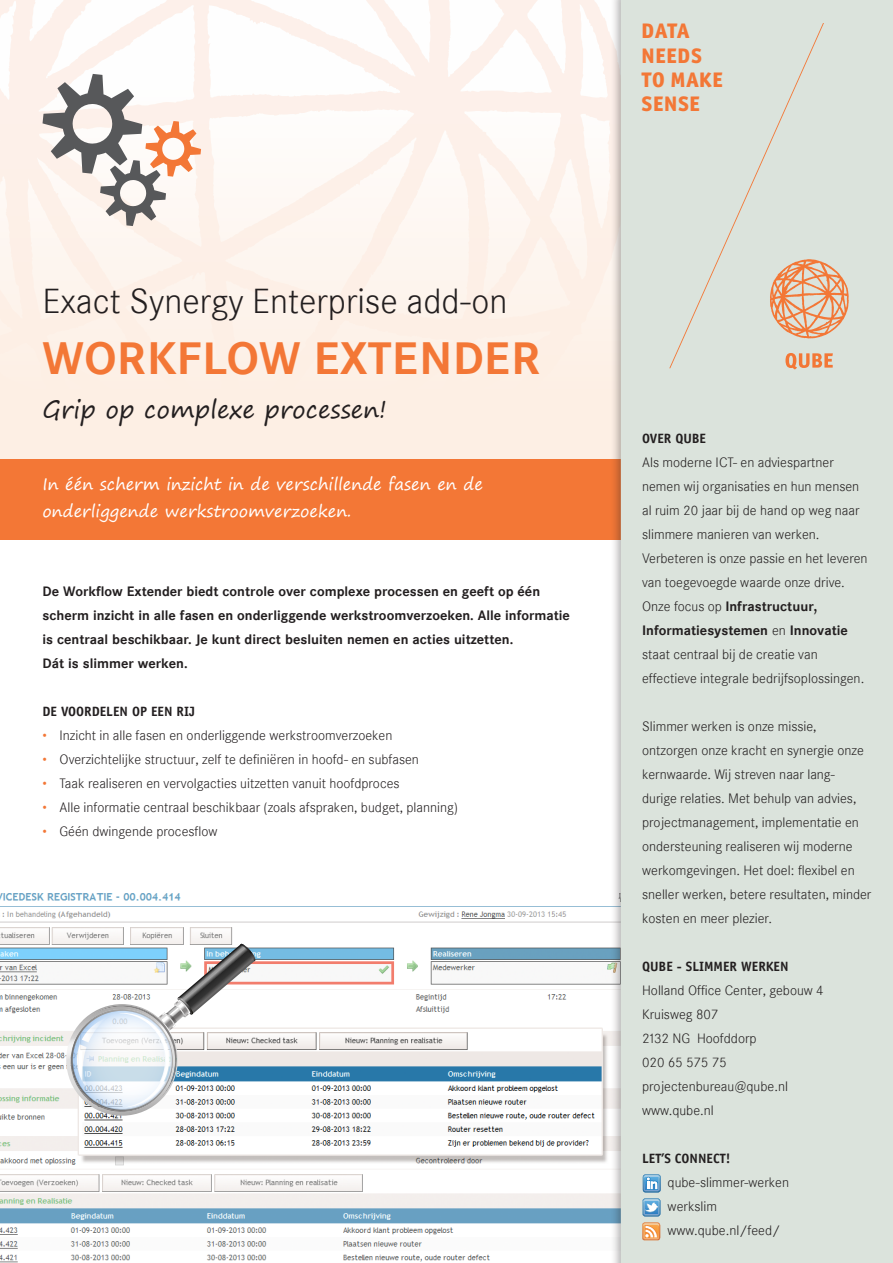
<style>
.page{position:relative;width:893px;height:1263px;background:#fff}
.page>*{position:absolute;margin:0;border:0;box-sizing:border-box;transform-origin:0 0}
.t1{font:700 45px "Corporate SBQ";letter-spacing:.01em;color:#f37736}
.t2{font:300 34.5px "Corporate SBQ";color:#231f20}
.t3{font:24px "Segoe Print";color:#231f20}
.t4{font:800 21.15px/24.3px "Officina San ITC";letter-spacing:.03em;color:#f37736}
.t5{font:16.5px "Segoe Print";color:#fff}
.t6{font:300 13.5px/24px "Corporate SBQ";color:#231f20}
.t7{font:700 13.5px/24px "Corporate SBQ";color:#231f20}
.t8{font:700 13.5px "Officina Sans";color:#231f20}
.s1{color:#f37736}
.s2{font-weight:700}
</style>
<div class="page">
<div style="left:0;top:0;width:629px;height:459px;background:linear-gradient(to bottom,#fef9f8,#fdeee2)"></div>
<div style="left:0;top:459px;width:893px;height:81px;background:#f37736"></div>
<img style="left:0;top:893px;width:610px;height:370px">
<div style="left:610px;top:0;width:283px;height:1263px;background:#231f20;opacity:.35"></div>
<div style="left:621px;top:0;width:272px;height:1263px;background:#dbe3dc"></div>
<div style="left:669px;top:22px;width:156px;height:347px;background:#dbe3dc"></div>
<svg style="left:770px;top:259px;width:79px;height:80px;background:#e3b99c"></svg>
<svg style="left:785px;top:353px;width:48px;height:16px"></svg>
<svg style="left:643px;top:1174px;width:18px;height:18px"></svg>
<svg style="left:642px;top:1222px;width:18px;height:18px"></svg>
<svg style="left:642px;top:1198px;width:18px;height:18px"></svg>
<svg style="left:43px;top:74px;width:158px;height:152px"></svg>
<svg style="left:61px;top:944px;width:195px;height:178px"></svg>
<p class="t2" style="left:43px;top:281px;width:466px">Exact Synergy Enterprise add-on</p>
<p class="t1" style="left:43px;top:331px;width:499px">WORKFLOW EXTENDER</p>
<p class="t3" style="left:43px;top:388px;width:346px">Grip op complexe processen!</p>
<p class="t5" style="left:43px;top:470px;width:442px">In één scherm inzicht in de verschillende fasen en de</p>
<p class="t5" style="left:43px;top:497px;width:310px">onderliggende werkstroomverzoeken.</p>
<p class="t7" style="left:43px;top:580px;width:529px">De Workflow Extender biedt controle over complexe processen en geeft op één scherm inzicht in alle fasen en onderliggende werkstroomverzoeken. Alle informatie is centraal beschikbaar. Je kunt direct besluiten nemen en acties uitzetten.</p>
<p class="t7" style="left:43px;top:652px;width:147px">Dát is slimmer werken.</p>
<p class="t8" style="left:43px;top:703px;width:154px">DE VOORDELEN OP EEN RIJ</p>
<p class="t6" style="left:43px;top:724px;width:351px"><span class="s1">•</span> Inzicht in alle fasen en onderliggende werkstroomverzoeken</p>
<p class="t6" style="left:43px;top:748px;width:378px"><span class="s1">•</span> Overzichtelijke structuur, zelf te definiëren in hoofd- en subfasen</p>
<p class="t6" style="left:43px;top:772px;width:359px"><span class="s1">•</span> Taak realiseren en vervolgacties uitzetten vanuit hoofdproces</p>
<p class="t6" style="left:43px;top:796px;width:417px"><span class="s1">•</span> Alle informatie centraal beschikbaar (zoals afspraken, budget, planning)</p>
<p class="t6" style="left:43px;top:820px;width:176px"><span class="s1">•</span> Géén dwingende procesflow</p>
<p class="t4" style="left:642px;top:19px;width:83px">DATA<br>NEEDS<br>TO MAKE<br>SENSE</p>
<p class="t8" style="left:642px;top:430px;width:66px">OVER QUBE</p>
<p class="t6" style="left:642px;top:450px;width:227px">Als moderne ICT- en adviespartner nemen wij organisaties en hun mensen al ruim 20 jaar bij de hand op weg naar slimmere manieren van werken.<br>Verbeteren is onze passie en het leveren van toegevoegde waarde onze drive.<br>Onze focus op <span class="s2">Infrastructuur, Informatiesystemen</span> en <span class="s2">Innovatie </span>staat centraal bij de creatie van effectieve integrale bedrijfsoplossingen.</p>
<p class="t6" style="left:642px;top:714px;width:231px">Slimmer werken is onze missie, ontzorgen onze kracht en synergie onze kernwaarde. Wij streven naar lang&shy;durige relaties. Met behulp van advies, projectmanagement, implementatie en ondersteuning realiseren wij moderne werkomgevingen. Het doel: flexibel en sneller werken, betere resultaten, minder kosten en meer plezier.</p>
<p class="t8" style="left:642px;top:958px;width:148px">QUBE - SLIMMER WERKEN</p>
<p class="t6" style="left:642px;top:978px;width:183px">Holland Office Center, gebouw 4</p>
<p class="t6" style="left:642px;top:1002px;width:77px">Kruisweg 807</p>
<p class="t6" style="left:642px;top:1026px;width:116px">2132 NG Hoofddorp</p>
<p class="t6" style="left:642px;top:1050px;width:86px">020 65 575 75</p>
<p class="t6" style="left:642px;top:1074px;width:147px">projectenbureau@qube.nl</p>
<p class="t6" style="left:642px;top:1098px;width:73px">www.qube.nl</p>
<p class="t8" style="left:642px;top:1150px;width:90px">LET’S CONNECT!</p>
<p class="t6" style="left:668px;top:1170px;width:123px">qube-slimmer-werken</p>
<p class="t6" style="left:668px;top:1194px;width:51px">werkslim</p>
<p class="t6" style="left:668px;top:1218px;width:114px">www.qube.nl/feed/</p>
</div>
